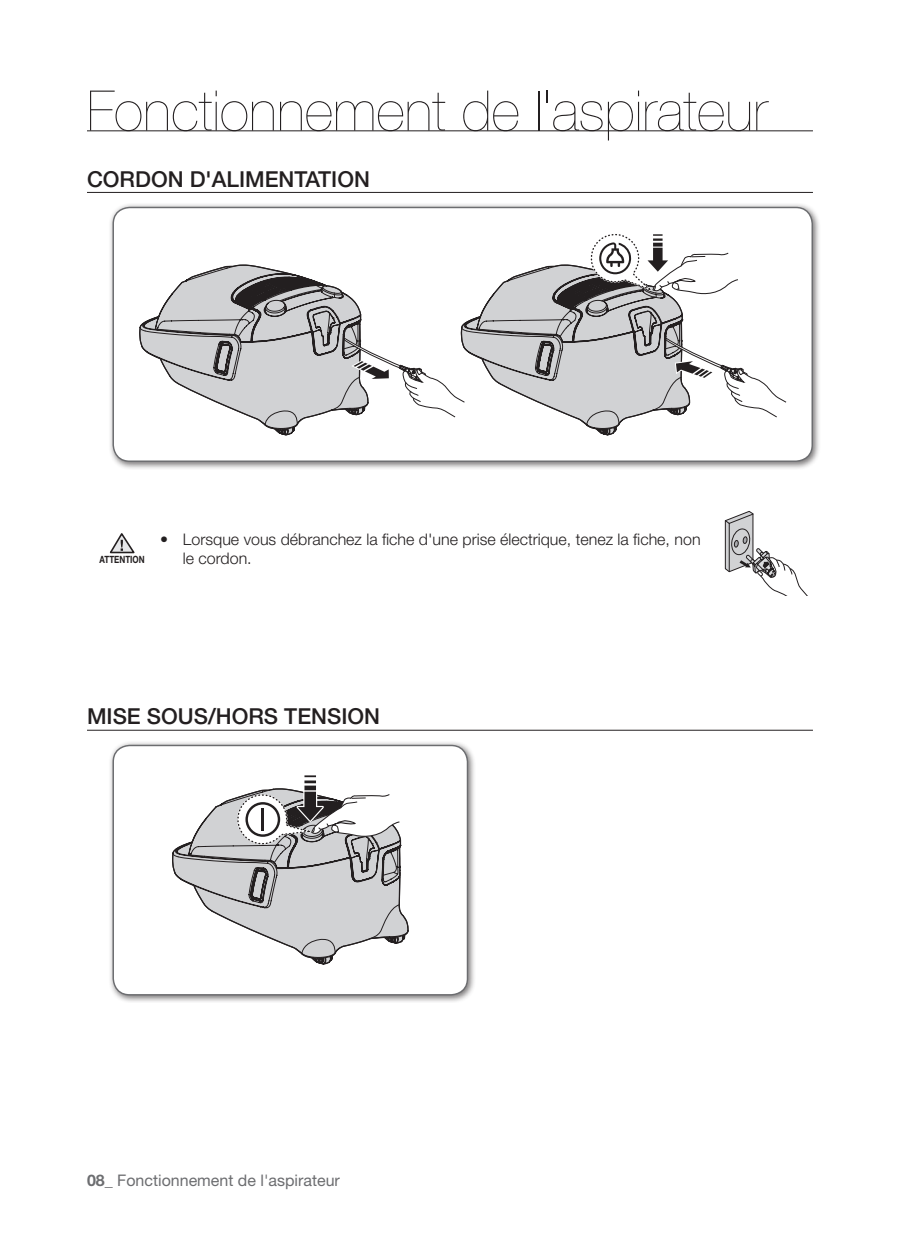
<style>
.page{position:relative;width:898px;height:1247px;background:#fff}
.page>*{position:absolute;margin:0;border:0;box-sizing:border-box;transform-origin:0 0}
.Chapter_Title{font:200 56px "Helvetica Neue LT Pro";color:#231f20}
.Level_1_Title{font:500 22px "Helvetica Neue LT Pro";color:#231f20}
.t1{font:300 16px/19.2px "Helvetica Neue LT Pro";color:#231f20}
.t2{font:16px "Helvetica Neue LT Pro";color:#6c6d70}
.t3{font:700 10px "Helvetica Neue LT Pro";color:#231f20;scale:.8 1}
.s1{font-weight:700}
</style>
<div class="page">
<hr style="left:87px;top:192px;width:726px;height:1px;background:#231f20">
<hr style="left:87px;top:730px;width:726px;height:1px;background:#231f20">
<svg style="left:109px;top:533px;width:26px;height:21px"></svg>
<svg style="left:725px;top:511px;width:82px;height:84px"></svg>
<hr style="left:87px;top:130px;width:726px;height:1px;background:#231f20">
<div style="left:108px;top:202px;width:713px;height:268px;background:#231f20;opacity:.6"></div>
<div style="left:113px;top:207px;width:699px;height:254px;background:#fff;border-radius:16px"></div>
<div style="left:112px;top:207px;width:701px;height:255px;border:1px solid #6c6d70;border-radius:16px"></div>
<svg style="left:139px;top:234px;width:647px;height:201px"></svg>
<div style="left:108px;top:740px;width:368px;height:263px;background:#231f20;opacity:.6"></div>
<div style="left:113px;top:745px;width:354px;height:250px;background:#fff;border-radius:16px"></div>
<div style="left:112px;top:745px;width:356px;height:250px;border:1px solid #6c6d70;border-radius:16px"></div>
<svg style="left:172px;top:775px;width:236px;height:189px"></svg>
<hr style="left:262px;top:808px;width:2px;height:22px;background:#231f20">
<p class="Chapter_Title" style="left:87px;top:78px;width:682px">Fonctionnement de l'aspirateur</p>
<p class="Level_1_Title" style="left:87px;top:165px;width:284px">CORDON D'ALIMENTATION</p>
<p class="t3" style="left:100px;top:553px;width:58px">ATTENTION</p>
<p class="t1" style="left:183px;top:529px;width:519px;text-indent:-23px">• Lorsque vous débranchez la fiche d'une prise électrique, tenez la fiche, non le cordon.</p>
<p class="Level_1_Title" style="left:87px;top:703px;width:294px">MISE SOUS/HORS TENSION</p>
<p class="t2" style="left:87px;top:1170px;width:254px"><span class="s1">08_</span> Fonctionnement de l'aspirateur</p>
</div>
